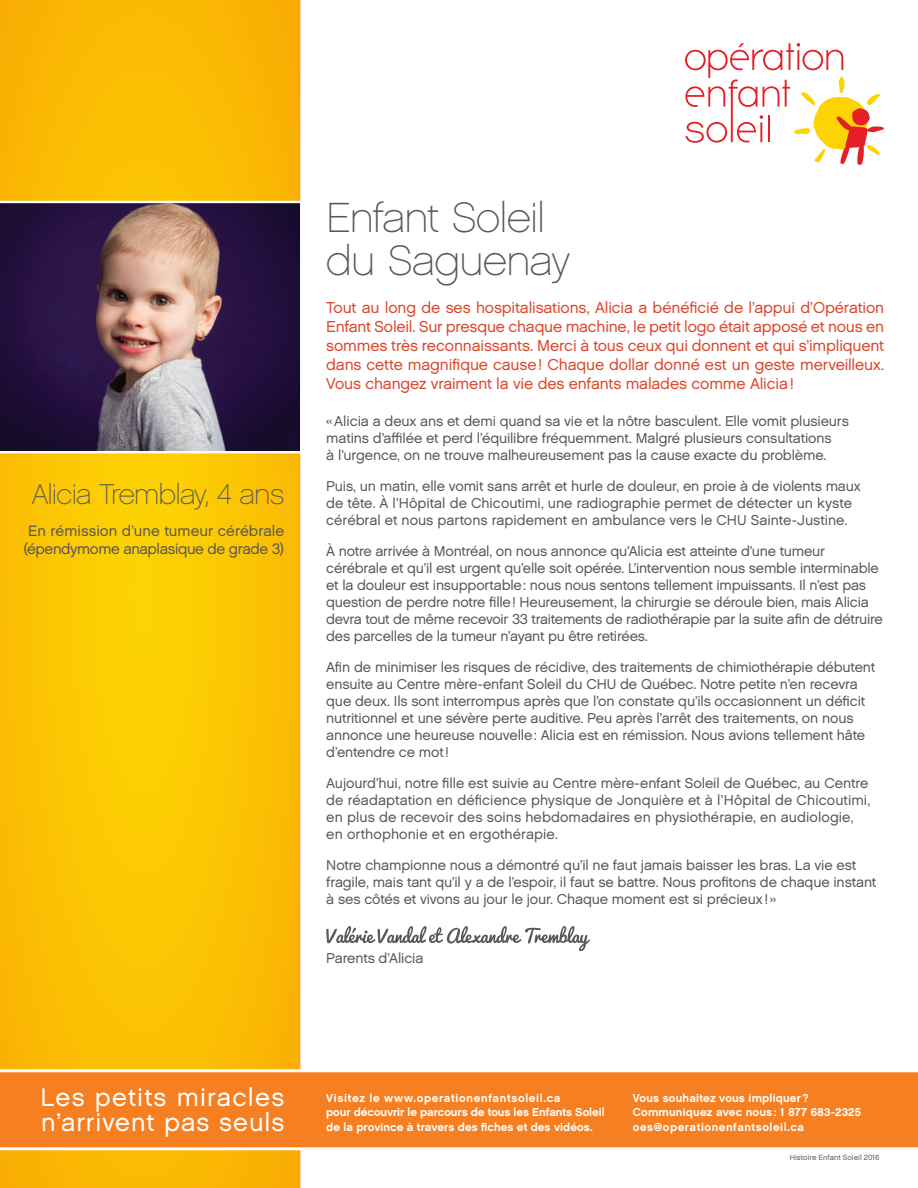
<style>
.page{position:relative;width:918px;height:1188px;background:#fff}
.page>*{position:absolute;margin:0;border:0;box-sizing:border-box;transform-origin:0 0}
.t1{font:42px/43.5px "Chalet Paris Nineteen Sixty";letter-spacing:-.015em;color:#57585a}
.t2{font:28.5px "Chalet Paris Nineteen Sixty";letter-spacing:-.03em;color:#57585a}
.t3{font:25.5px/25.5px "Chalet London Nineteen Sixty";letter-spacing:.04em;color:#fff}
.t4{font:15.75px/18.9px "Chalet London Nineteen Sixty";letter-spacing:-.01em;color:#db472c;text-align:justify}
.t5{font:15px/18px "Chalet London Nineteen Sixty";letter-spacing:-.02em;color:#57585a;text-align:center}
.t6{font:14.25px/17.1px "Chalet London Nineteen Sixty";letter-spacing:-.01em;color:#57585a}
.t7{font:11.55px/14.4px "Chalet New York Nineteen Sixty";letter-spacing:.015em;color:#fff}
.t8{font:7.5px "Chalet London Nineteen Sixty";letter-spacing:.005em;color:#57585a}
</style>
<div class="page">
<svg style="left:0;top:0;width:300px;height:1188px;background:#fbc103"></svg>
<svg style="left:685px;top:43px;width:199px;height:122px"></svg>
<svg style="left:0;top:1069px;width:918px;height:81px;background:#f58831"></svg>
<svg style="left:326px;top:926px;width:264px;height:25px"></svg>
<svg style="left:0;top:200px;width:301px;height:255px;background:#5d475d"></svg>
<h2 class="t2" style="left:32px;top:478px;width:254px">Alicia Tremblay, 4 ans</h2>
<p class="t5" style="left:23px;top:521px;width:262px">En rémission d’une tumeur cérébrale (épendymome anaplasique de grade 3)</p>
<h1 class="t1" style="left:326px;top:196px;width:245px">Enfant Soleil du Saguenay</h1>
<p class="t4" style="left:326px;top:298px;width:559px">Tout au long de ses hospitalisations, Alicia a bénéficié de l’appui d’Opération Enfant Soleil. Sur presque chaque machine, le petit logo était apposé et nous en sommes très reconnaissants. Merci à tous ceux qui donnent et qui s’impliquent dans cette magnifique cause! Chaque dollar donné est un geste merveilleux.<br>Vous changez vraiment la vie des enfants malades comme Alicia!</p>
<p class="t6" style="left:326px;top:413px;width:524px">«Alicia a deux ans et demi quand sa vie et la nôtre basculent. Elle vomit plusieurs matins d’affilée et perd l’équilibre fréquemment. Malgré plusieurs consultations<br>à l’urgence, on ne trouve malheureusement pas la cause exacte du problème.</p>
<p class="t6" style="left:326px;top:477px;width:536px">Puis, un matin, elle vomit sans arrêt et hurle de douleur, en proie à de violents maux de tête. À l’Hôpital de Chicoutimi, une radiographie permet de détecter un kyste cérébral et nous partons rapidement en ambulance vers le CHU Sainte-Justine.</p>
<p class="t6" style="left:326px;top:542px;width:558px">À notre arrivée à Montréal, on nous annonce qu’Alicia est atteinte d’une tumeur cérébrale et qu’il est urgent qu’elle soit opérée. L’intervention nous semble interminable et la douleur est insupportable: nous nous sentons tellement impuissants. Il n’est pas question de perdre notre fille! Heureusement, la chirurgie se déroule bien, mais Alicia devra tout de même recevoir 33 traitements de radiothérapie par la suite afin de détruire des parcelles de la tumeur n’ayant pu être retirées.</p>
<p class="t6" style="left:326px;top:658px;width:551px">Afin de minimiser les risques de récidive, des traitements de chimiothérapie débutent ensuite au Centre mère-enfant Soleil du CHU de Québec. Notre petite n’en recevra que deux. Ils sont interrompus après que l’on constate qu’ils occasionnent un déficit nutritionnel et une sévère perte auditive. Peu après l’arrêt des traitements, on nous annonce une heureuse nouvelle: Alicia est en rémission. Nous avions tellement hâte d’entendre ce mot!</p>
<p class="t6" style="left:326px;top:774px;width:545px">Aujourd’hui, notre fille est suivie au Centre mère-enfant Soleil de Québec, au Centre de réadaptation en déficience physique de Jonquière et à l’Hôpital de Chicoutimi, en plus de recevoir des soins hebdomadaires en physiothérapie, en audiologie, en orthophonie et en ergothérapie.</p>
<p class="t6" style="left:326px;top:856px;width:552px">Notre championne nous a démontré qu’il ne faut jamais baisser les bras. La vie est fragile, mais tant qu’il y a de l’espoir, il faut se battre. Nous profitons de chaque instant à ses côtés et vivons au jour le jour. Chaque moment est si précieux ! »</p>
<p class="t6" style="left:326px;top:950px;width:99px">Parents d’Alicia</p>
<h3 class="t3" style="left:41px;top:1084px;width:245px">Les petits miracles n’arrivent pas seuls</h3>
<p class="t7" style="left:326px;top:1090px;width:280px">Visitez le www.operationenfantsoleil.ca<br>pour découvrir le parcours de tous les Enfants Soleil de la province à travers des fiches et des vidéos.</p>
<p class="t7" style="left:633px;top:1090px;width:230px">Vous souhaitez vous impliquer?<br>Communiquez avec nous: 1 877 683-2325 oes@operationenfantsoleil.ca</p>
<p class="t8" style="left:790px;top:1153px;width:91px">Histoire Enfant Soleil 2016</p>
</div>
